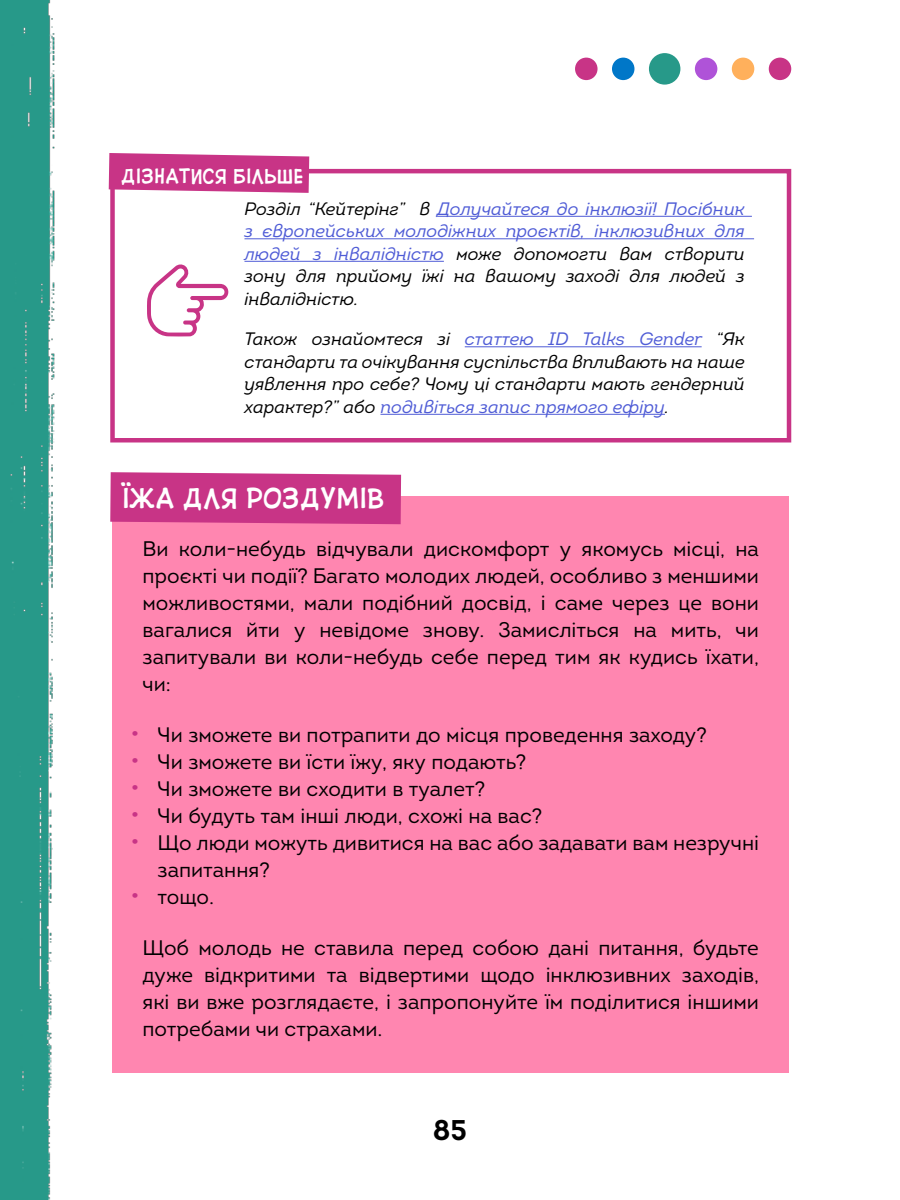
<style>
.page{position:relative;width:900px;height:1200px;background:#fff}
.page>*{position:absolute;margin:0;border:0;box-sizing:border-box;transform-origin:0 0}
.t1{font:700 28.5px "Intro";color:#000}
.t2{font:27px "V 10 Cent Comics";color:#fff}
.t3{font:21px/27px "Intro";color:#000;text-align:justify}
.t4{font:19.5px "V 10 Cent Comics";color:#fff}
.t5{font:italic 18px/22.5px "Intro";color:#000;text-align:justify}
.s1{color:#4f5cd6}
.s2{font-size:24px;color:#c83486}
</style>
<div class="page">
<img style="left:0;top:0;width:792px;height:1200px">
<div style="left:110px;top:169px;width:681px;height:273px;border:4px solid #c83486"></div>
<hr style="left:437px;top:216px;width:315px;height:1px;background:#4f5cd6">
<hr style="left:244px;top:238px;width:510px;height:1px;background:#4f5cd6">
<hr style="left:244px;top:261px;width:200px;height:1px;background:#4f5cd6">
<hr style="left:465px;top:346px;width:237px;height:1px;background:#4f5cd6">
<hr style="left:380px;top:414px;width:285px;height:1px;background:#4f5cd6">
<svg style="left:109px;top:153px;width:200px;height:40px;background:#cc4690"></svg>
<svg style="left:147px;top:264px;width:83px;height:73px"></svg>
<svg style="left:110px;top:472px;width:291px;height:52px;background:#ca3c8a"></svg>
<p class="t4" style="left:121px;top:164px;width:184px">дізнатися більше</p>
<p class="t5" style="left:244px;top:197px;width:502px">Розділ “Кейтерінг” в <span class="s1">Долучайтеся до інклюзії! Посібник з європейських молодіжних проєктів, інклюзивних для людей з інвалідністю</span> може допомогти вам створити зону для прийому їжі на вашому заході для людей з інвалідністю.</p>
<p class="t5" style="left:244px;top:328px;width:502px">Також ознайомтеся зі <span class="s1">статтею ID Talks Gender</span> “Як стандарти та очікування суспільства впливають на наше уявлення про себе? Чому ці стандарти мають гендерний характер?” або <span class="s1">подивіться запис прямого ефіру</span>.</p>
<p class="t2" style="left:122px;top:482px;width:264px">їжа для роздумів</p>
<p class="t3" style="left:143px;top:535px;width:618px">Ви коли-небудь відчували дискомфорт у якомусь місці, на проєкті чи події? Багато молодих людей, особливо з меншими можливостями, мали подібний досвід, і саме через це вони вагалися йти у невідоме знову. Замисліться на мить, чи запитували ви коли-небудь себе перед тим як кудись їхати, чи:</p>
<p class="t3" style="left:131px;top:721px;width:578px"><span class="s2">•</span> Чи зможете ви потрапити до місця проведення заходу?</p>
<p class="t3" style="left:131px;top:748px;width:397px"><span class="s2">•</span> Чи зможете ви їсти їжу, яку подають?</p>
<p class="t3" style="left:131px;top:775px;width:356px"><span class="s2">•</span> Чи зможете ви сходити в туалет?</p>
<p class="t3" style="left:131px;top:802px;width:413px"><span class="s2">•</span> Чи будуть там інші люди, схожі на вас?</p>
<p class="t3" style="left:158px;top:829px;width:603px;text-indent:-27px"><span class="s2">•</span> Що люди можуть дивитися на вас або задавати вам незручні запитання?</p>
<p class="t3" style="left:131px;top:883px;width:85px"><span class="s2">•</span> тощо.</p>
<p class="t3" style="left:143px;top:934px;width:618px">Щоб молодь не ставила перед собою дані питання, будьте дуже відкритими та відвертими щодо інклюзивних заходів, які ви вже розглядаєте, і запропонуйте їм поділитися іншими потребами чи страхами.</p>
<h1 class="t1" style="left:433px;top:1112px;width:36px">85</h1>
</div>
